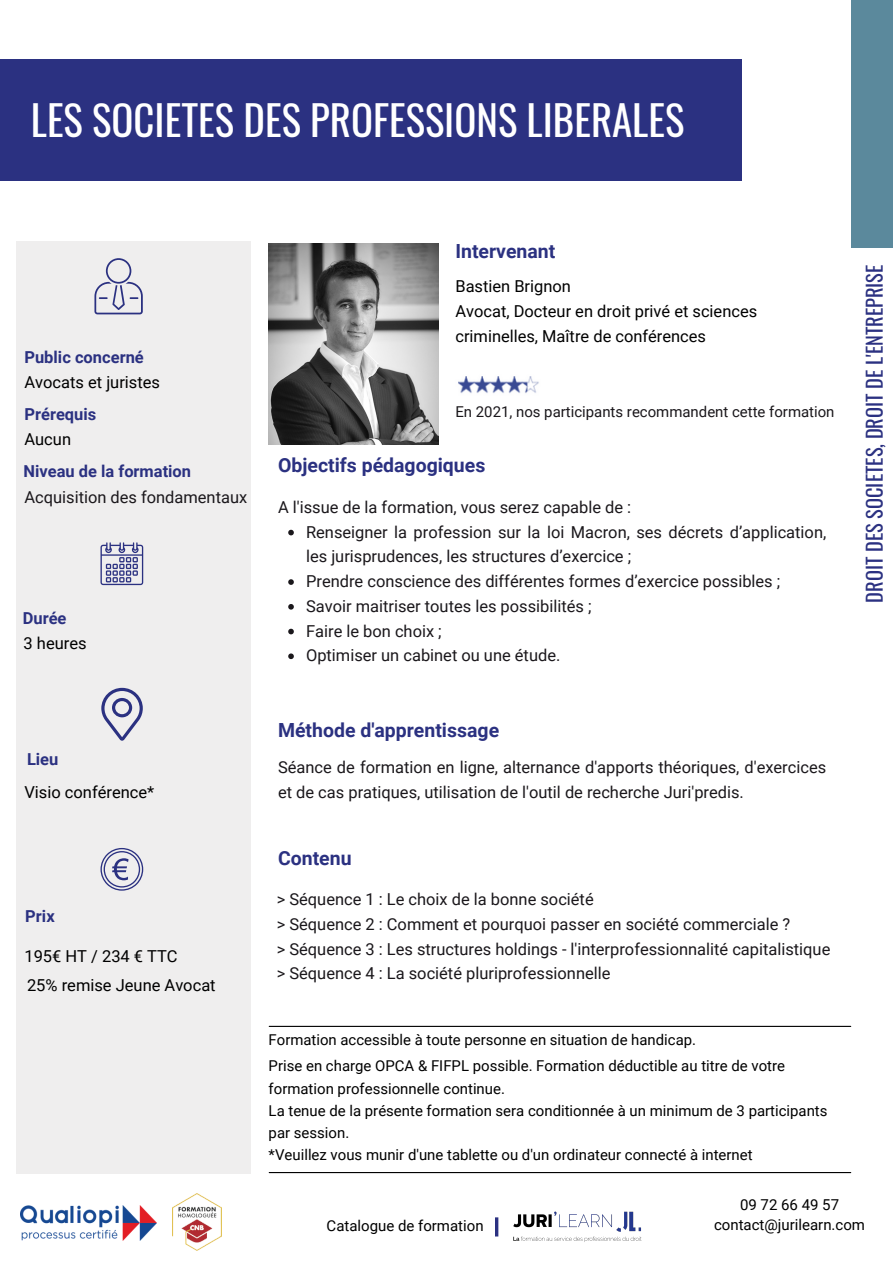
<style>
.page{position:relative;width:893px;height:1264px;background:#fff}
.page>*{position:absolute;margin:0;border:0;box-sizing:border-box;transform-origin:0 0}
.t1{font:40.8px "Oswald";color:#fff}
.t2{font:20.4px "Oswald";color:#2b3181}
.t3{font:700 19.5px "Roboto";color:#2b3181}
.t4{font:16.5px/24.8px "Roboto";color:#1a171b}
.t5{font:16.5px/24.8px "Roboto";color:#000}
.t6{font:700 16.5px "Roboto";color:#2b3181}
.t7{font:15px/22.2px "Roboto";color:#000}
.t8{font:15px "Roboto";color:#1a171b}
.t9{font:14.85px "Roboto";color:#000}
</style>
<div class="page">
<div style="left:17px;top:241px;width:234px;height:932px;background:#eeeded"></div>
<svg style="left:94px;top:258px;width:49px;height:56px"></svg>
<svg style="left:100px;top:542px;width:43px;height:43px"></svg>
<hr style="left:269px;top:1171px;width:581px;height:2px;background:#000">
<hr style="left:269px;top:1025px;width:581px;height:1px;background:#000">
<div style="left:0;top:60px;width:742px;height:120px;background:#2b3181"></div>
<div style="left:851px;top:0;width:41px;height:247px;background:#5b899c"></div>
<img style="left:268px;top:243px;width:170px;height:202px">
<img style="left:458px;top:376px;width:81px;height:17px">
<svg style="left:100px;top:848px;width:43px;height:42px"></svg>
<svg style="left:101px;top:688px;width:42px;height:52px"></svg>
<svg style="left:288px;top:530px;width:6px;height:5px"></svg>
<svg style="left:288px;top:579px;width:6px;height:6px"></svg>
<svg style="left:288px;top:604px;width:6px;height:5px"></svg>
<svg style="left:288px;top:628px;width:6px;height:6px"></svg>
<svg style="left:288px;top:653px;width:6px;height:6px"></svg>
<hr style="left:495px;top:1217px;width:3px;height:19px;background:#2b3181">
<img style="left:20px;top:1205px;width:136px;height:35px">
<img style="left:172px;top:1193px;width:50px;height:57px">
<img style="left:513px;top:1211px;width:129px;height:31px">
<h1 class="t1" style="left:31px;top:88px;width:655px">LES SOCIETES DES PROFESSIONS LIBERALES</h1>
<p class="t6" style="left:24px;top:348px;width:121px">Public concerné</p>
<p class="t5" style="left:24px;top:370px;width:137px">Avocats et juristes</p>
<p class="t6" style="left:24px;top:404px;width:73px">Prérequis</p>
<p class="t5" style="left:24px;top:426px;width:48px">Aucun</p>
<p class="t6" style="left:24px;top:462px;width:169px">Niveau de la formation</p>
<p class="t4" style="left:24px;top:484px;width:224px">Acquisition des fondamentaux</p>
<p class="t6" style="left:23px;top:608px;width:45px">Durée</p>
<p class="t5" style="left:24px;top:631px;width:65px">3 heures</p>
<p class="t3" style="left:455px;top:240px;width:101px">Intervenant</p>
<p class="t5" style="left:455px;top:274px;width:303px">Bastien Brignon<br>Avocat, Docteur en droit privé et sciences criminelles, Maître de conférences</p>
<p class="t8" style="left:455px;top:403px;width:380px">En 2021, nos participants recommandent cette formation</p>
<p class="t3" style="left:278px;top:454px;width:209px">Objectifs pédagogiques</p>
<p class="t4" style="left:278px;top:495px;width:354px">A l'issue de la formation, vous serez capable de :</p>
<p class="t4" style="left:306px;top:519px;width:521px">Renseigner la profession sur la loi Macron, ses décrets d’application, les jurisprudences, les structures d’exercice ;<br>Prendre conscience des différentes formes d’exercice possibles ; Savoir maitriser toutes les possibilités ;<br>Faire le bon choix ;<br>Optimiser un cabinet ou une étude.</p>
<p class="t2" style="left:858px;top:602px;width:339px;rotate:-90deg">DROIT DES SOCIETES, DROIT DE L'ENTREPRISE</p>
<p class="t6" style="left:27px;top:749px;width:33px">Lieu</p>
<p class="t5" style="left:24px;top:779px;width:131px">Visio conférence*</p>
<p class="t6" style="left:25px;top:906px;width:31px">Prix</p>
<p class="t5" style="left:24px;top:942px;width:193px;line-height:28.5px">195€ HT / 234 € TTC<br>25% remise Jeune Avocat</p>
<p class="t3" style="left:278px;top:719px;width:222px">Méthode d'apprentissage</p>
<p class="t4" style="left:278px;top:755px;width:549px">Séance de formation en ligne, alternance d'apports théoriques, d'exercices et de cas pratiques, utilisation de l'outil de recherche Juri'predis.</p>
<p class="t3" style="left:278px;top:846px;width:75px">Contenu</p>
<p class="t4" style="left:277px;top:887px;width:555px">&gt; Séquence 1 : Le choix de la bonne société<br>&gt; Séquence 2 : Comment et pourquoi passer en société commerciale ?<br>&gt; Séquence 3 : Les structures holdings - l'interprofessionnalité capitalistique &gt; Séquence 4 : La société pluriprofessionnelle</p>
<p class="t9" style="left:268px;top:1031px;width:429px">Formation accessible à toute personne en situation de handicap.</p>
<p class="t7" style="left:268px;top:1055px;width:560px">Prise en charge OPCA &amp; FIFPL possible. Formation déductible au titre de votre formation professionnelle continue.<br>La tenue de la présente formation sera conditionnée à un minimum de 3 participants par session.</p>
<p class="t7" style="left:268px;top:1143px;width:485px">*Veuillez vous munir d'une tablette ou d'un ordinateur connecté à internet</p>
<p class="t7" style="left:326px;top:1214px;width:158px">Catalogue de formation</p>
<p class="t7" style="left:714px;top:1194px;width:152px;line-height:20.2px;text-align:center">09 72 66 49 57 contact@jurilearn.com</p>
</div>
